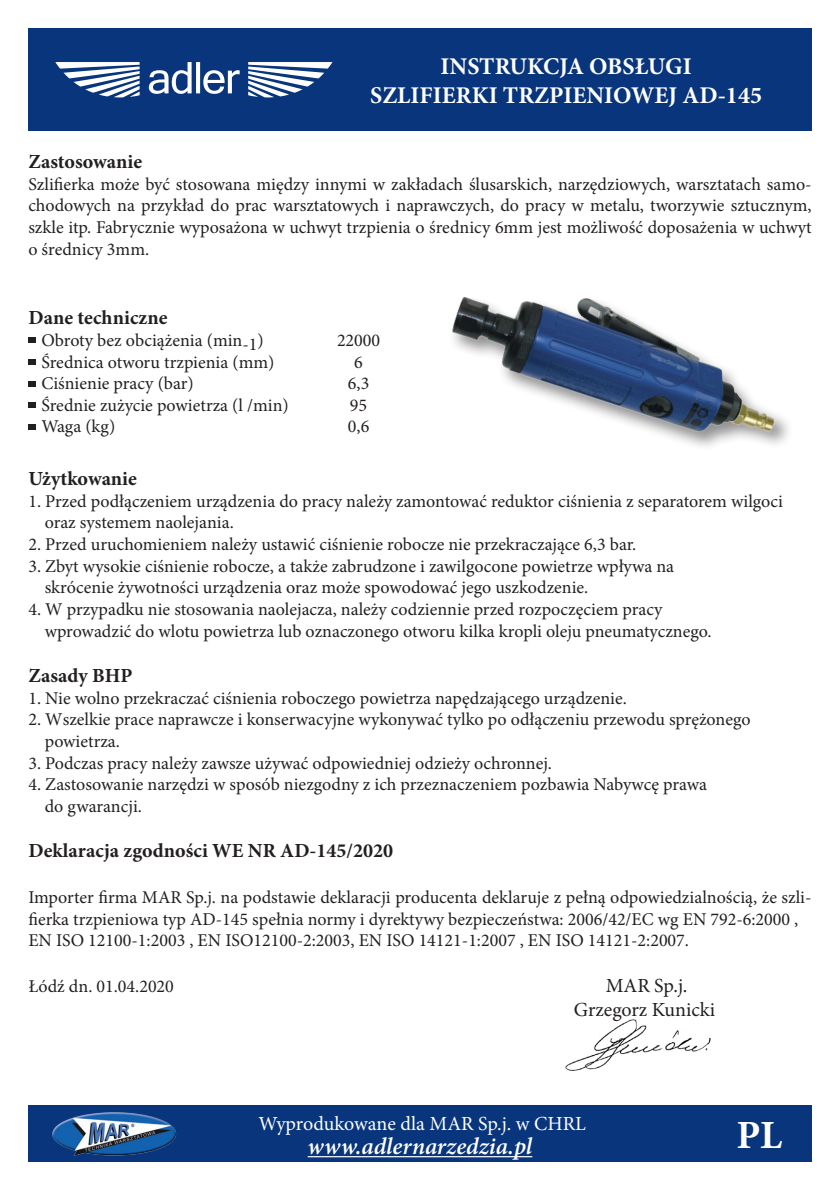
<style>
.page{position:relative;width:840px;height:1191px;background:#fff}
.page>*{position:absolute;margin:0;border:0;box-sizing:border-box;transform-origin:0 0}
.t1{font:700 40px "Minion Pro";color:#fff}
.t2{font:700 24px/28.8px "Minion Pro";color:#fff;text-align:center}
.t3{font:italic 600 24px "Minion Pro";color:#fff}
.t4{font:700 20px "Minion Pro";color:#231f20}
.t5{font:20px "Minion Pro";color:#fff}
.t6{font:20px/24px "Minion Pro";color:#231f20;text-align:center}
.t7{font:18px/21.6px "Minion Pro";color:#231f20}
</style>
<div class="page">
<div style="left:28px;top:28px;width:783px;height:102px;background:#08357c"></div>
<svg style="left:149px;top:62px;width:90px;height:32px"></svg>
<svg style="left:248px;top:62px;width:84px;height:35px"></svg>
<svg style="left:55px;top:62px;width:84px;height:35px"></svg>
<img style="left:565px;top:1019px;width:146px;height:52px">
<div style="left:28px;top:337px;width:8px;height:6px;background:#231f20"></div>
<div style="left:28px;top:359px;width:8px;height:6px;background:#231f20"></div>
<div style="left:28px;top:381px;width:8px;height:6px;background:#231f20"></div>
<div style="left:28px;top:402px;width:8px;height:6px;background:#231f20"></div>
<div style="left:28px;top:424px;width:8px;height:6px;background:#231f20"></div>
<div style="left:28px;top:1105px;width:783px;height:56px;background:#08357c"></div>
<hr style="left:307px;top:1156px;width:225px;height:1px;background:#fff">
<img style="left:52px;top:1112px;width:124px;height:43px">
<img style="left:452px;top:296px;width:336px;height:151px">
<h2 class="t2" style="left:370px;top:51px;width:393px">INSTRUKCJA OBSŁUGI<br>SZLIFIERKI TRZPIENIOWEJ AD-145</h2>
<p class="t4" style="left:28px;top:148px;width:115px">Zastosowanie</p>
<p class="t7" style="left:28px;top:173px;width:784px;text-align:justify">Szlifierka może być stosowana między innymi w zakładach ślusarskich, narzędziowych, warsztatach samo&shy;chodowych na przykład do prac warsztatowych i naprawczych, do pracy w metalu, tworzywie sztucznym, szkle itp. Fabrycznie wyposażona w uchwyt trzpienia o średnicy 6mm jest możliwość doposażenia w uchwyt o średnicy 3mm.</p>
<p class="t4" style="left:29px;top:304px;width:140px">Dane techniczne</p>
<p class="t7" style="left:41px;top:329px;width:249px">Obroty bez obciążenia (min-1)<br>Średnica otworu trzpienia (mm)<br>Ciśnienie pracy (bar)<br>Średnie zużycie powietrza (l /min)<br>Waga (kg)</p>
<p class="t7" style="left:337px;top:329px;width:45px;text-align:center">22000<br>6<br>6,3<br>95<br>0,6</p>
<p class="t4" style="left:28px;top:465px;width:110px">Użytkowanie</p>
<p class="t7" style="left:45px;top:490px;width:739px;text-indent:-16px">1. Przed podłączeniem urządzenia do pracy należy zamontować reduktor ciśnienia z separatorem wilgoci oraz systemem naolejania.</p>
<p class="t7" style="left:28px;top:533px;width:609px">2. Przed uruchomieniem należy ustawić ciśnienie robocze nie przekraczające 6,3 bar.</p>
<p class="t7" style="left:45px;top:555px;width:630px;text-indent:-16px">3. Zbyt wysokie ciśnienie robocze, a także zabrudzone i zawilgocone powietrze wpływa na skrócenie żywotności urządzenia oraz może spowodować jego uszkodzenie.</p>
<p class="t7" style="left:45px;top:598px;width:667px;text-indent:-16px">4. W przypadku nie stosowania naolejacza, należy codziennie przed rozpoczęciem pracy wprowadzić do wlotu powietrza lub oznaczonego otworu kilka kropli oleju pneumatycznego.</p>
<p class="t4" style="left:28px;top:661px;width:105px">Zasady BHP</p>
<p class="t7" style="left:28px;top:687px;width:599px">1. Nie wolno przekraczać ciśnienia roboczego powietrza napędzającego urządzenie.</p>
<p class="t7" style="left:45px;top:709px;width:707px;text-indent:-16px">2. Wszelkie prace naprawcze i konserwacyjne wykonywać tylko po odłączeniu przewodu sprężonego powietrza.</p>
<p class="t7" style="left:28px;top:752px;width:525px">3. Podczas pracy należy zawsze używać odpowiedniej odzieży ochronnej.</p>
<p class="t7" style="left:45px;top:773px;width:663px;text-indent:-16px">4. Zastosowanie narzędzi w sposób niezgodny z ich przeznaczeniem pozbawia Nabywcę prawa do gwarancji.</p>
<p class="t4" style="left:28px;top:837px;width:366px">Deklaracja zgodności WE NR AD-145/2020</p>
<p class="t7" style="left:28px;top:886px;width:784px">Importer firma MAR Sp.j. na podstawie deklaracji producenta deklaruje z pełną odpowiedzialnością, że szli&shy;fierka trzpieniowa typ AD-145 spełnia normy i dyrektywy bezpieczeństwa: 2006/42/EC wg EN 792-6:2000 ,<br>EN ISO 12100-1:2003 , EN ISO12100-2:2003, EN ISO 14121-1:2007 , EN ISO 14121-2:2007.</p>
<p class="t7" style="left:28px;top:975px;width:147px">Łódź dn. 01.04.2020</p>
<p class="t6" style="left:573px;top:973px;width:143px">MAR Sp.j.<br>Grzegorz Kunicki</p>
<p class="t5" style="left:258px;top:1110px;width:329px">Wyprodukowane dla MAR Sp.j. w CHRL</p>
<h2 class="t3" style="left:307px;top:1129px;width:226px">www.adlernarzedzia.pl</h2>
<h1 class="t1" style="left:736px;top:1107px;width:47px">PL</h1>
</div>
